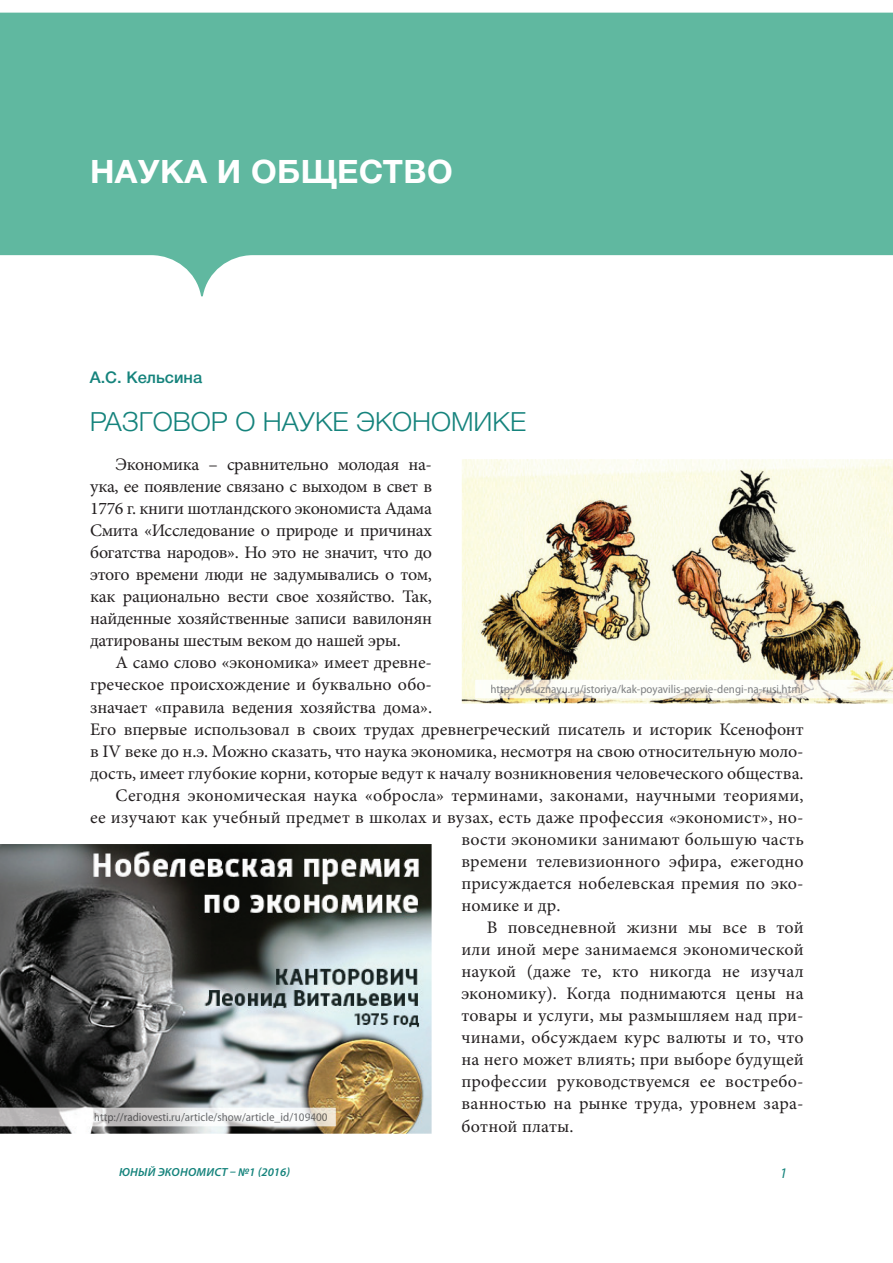
<style>
.page{position:relative;width:893px;height:1263px;background:#fff}
.page>*{position:absolute;margin:0;border:0;box-sizing:border-box;transform-origin:0 0}
.t1{font:700 32.4px "Helvetica Neue Cyr";letter-spacing:.01em;color:#fff}
.t2{font:300 26.4px "Helvetica Neue Cyr";color:#15837c}
.t3{font:17.7px/22px "Minion Pro";letter-spacing:.005em;color:#231f20;text-align:justify}
.t4{font:500 16.2px "Helvetica Neue Cyr";color:#15837c}
.t5{font:italic 14.7px "Myriad Pro";color:#15837c}
.t6{font:semi-condensed 11.7px "Myriad Pro";color:#808283}
.t7{font:semi-condensed 11.7px "Myriad Pro";color:#6b6c6f}
.t8{font:italic 600 11.7px "Myriad Pro";letter-spacing:.02em;color:#15837c}
.s1{color:#7f8183}
.s2{color:#80817f}
.s3{color:#6b6a6c}
.s4{color:#7f7e7c}
.s5{color:#807f7c}
.s6{color:#808284}
.s7{color:#808181}
.s8{color:#5d5e5f}
.s9{color:#535254}
.s10{color:#545354}
.s11{color:#585758}
.s12{color:#5b5a5c}
.s13{color:#5c5b5d}
.s14{color:#5d5d5f}
.s15{color:#5e5f61}
.s16{color:#616264}
.s17{color:#666869}
.s18{color:#696b6d}
.s19{color:#696b6e}
.s20{color:#6a6b6e}
.s21{color:#6a6c6f}
.s22{color:#5b5a5a}
.s23{color:#63605a}
</style>
<div class="page">
<svg style="left:0;top:13px;width:893px;height:283px;fill:#60b8a0"></svg>
<img style="left:462px;top:459px;width:431px;height:245px">
<img style="left:0;top:844px;width:432px;height:290px">
<img style="left:475px;top:680px;width:418px;height:18px">
<img style="left:0;top:1108px;width:335px;height:18px">
<img style="left:491px;top:684px;width:311px;height:11px">
<img style="left:95px;top:1113px;width:232px;height:11px">
<h1 class="t1" style="left:90px;top:154px;width:364px">НАУКА И ОБЩЕСТВО</h1>
<p class="t4" style="left:90px;top:369px;width:114px">А.С. Кельсина</p>
<h2 class="t2" style="left:90px;top:407px;width:438px">РАЗГОВОР О НАУКЕ ЭКОНОМИКЕ</h2>
<p class="t3" style="left:90px;top:453px;width:343px;text-indent:26px">Экономика – сравнительно молодая на&shy;ука, ее появление связано с выходом в свет в 1776 г. книги шотландского экономиста Адама Смита «Исследование о природе и причинах богатства народов». Но это не значит, что до этого времени люди не задумывались о том, как рационально вести свое хозяйство. Так, найденные хозяйственные записи вавилонян датированы шестым веком до нашей эры.</p>
<p class="t3" style="left:116px;top:651px;width:318px">А само слово «экономика» имеет древне-</p>
<p class="t3" style="left:90px;top:673px;width:343px">греческое происхождение и буквально обо-</p>
<p class="t3" style="left:90px;top:695px;width:343px">значает «правила ведения хозяйства дома».</p>
<p class="t3" style="left:90px;top:717px;width:715px">Его впервые использовал в своих трудах древнегреческий писатель и историк Ксенофонт</p>
<p class="t3" style="left:90px;top:739px;width:715px">в IV веке до н.э. Можно сказать, что наука экономика, несмотря на свою относительную моло-</p>
<p class="t3" style="left:90px;top:761px;width:715px">дость, имеет глубокие корни, которые ведут к началу возникновения человеческого общества.</p>
<p class="t3" style="left:116px;top:783px;width:689px">Сегодня экономическая наука «обросла» терминами, законами, научными теориями,</p>
<p class="t3" style="left:90px;top:806px;width:715px">ее изучают как учебный предмет в школах и вузах, есть даже профессия «экономист», но-</p>
<p class="t3" style="left:461px;top:828px;width:344px">вости экономики занимают большую часть</p>
<p class="t3" style="left:461px;top:850px;width:344px">времени телевизионного эфира, ежегодно</p>
<p class="t3" style="left:461px;top:872px;width:344px">присуждается нобелевская премия по эко-</p>
<p class="t3" style="left:461px;top:894px;width:101px">номике и др.</p>
<p class="t3" style="left:487px;top:916px;width:318px">В повседневной жизни мы все в той</p>
<p class="t3" style="left:461px;top:938px;width:344px">или иной мере занимаемся экономической</p>
<p class="t3" style="left:461px;top:960px;width:344px">наукой (даже те, кто никогда не изучал</p>
<p class="t3" style="left:461px;top:982px;width:344px">экономику). Когда поднимаются цены на</p>
<p class="t3" style="left:461px;top:1004px;width:344px">товары и услуги, мы размышляем над при-</p>
<p class="t3" style="left:461px;top:1026px;width:344px">чинами, обсуждаем курс валюты и то, что</p>
<p class="t3" style="left:461px;top:1048px;width:344px">на него может влиять; при выборе будущей</p>
<p class="t3" style="left:461px;top:1070px;width:344px">профессии руководствуемся ее востребо-</p>
<p class="t3" style="left:461px;top:1092px;width:344px">ванностью на рынке труда, уровнем зара-</p>
<p class="t3" style="left:461px;top:1114px;width:114px">ботной платы.</p>
<p class="t6" style="left:490px;top:684px;width:314px">htt<span class="s1">p:/</span><span class="s2">/ya</span><span class="s3">-u</span><span class="s4">z</span><span class="s5">nay</span>u.ru/i<span class="s6">sto</span>riy<span class="s6">a/kak-poyavilis</span>-pervi<span class="s6">e-dengi-n</span>a-rusi.ht<span class="s7">ml</span></p>
<p class="t7" style="left:94px;top:1113px;width:235px"><span class="s8">htt</span><span class="s9">p:/</span><span class="s10">/ra</span><span class="s11">dio</span><span class="s12">ves</span><span class="s13">t</span><span class="s14">i.</span><span class="s15">ru</span><span class="s16">/</span><span class="s17">art</span><span class="s18">icl</span><span class="s19">e/s</span><span class="s20">how/ar</span>ticle_id/<span class="s21">109</span><span class="s22">4</span><span class="s23">00</span></p>
<p class="t8" style="left:119px;top:1165px;width:172px">ЮНЫЙ ЭКОНОМИСТ – №1 (2016)</p>
<p class="t5" style="left:780px;top:1164px;width:9px">1</p>
</div>
